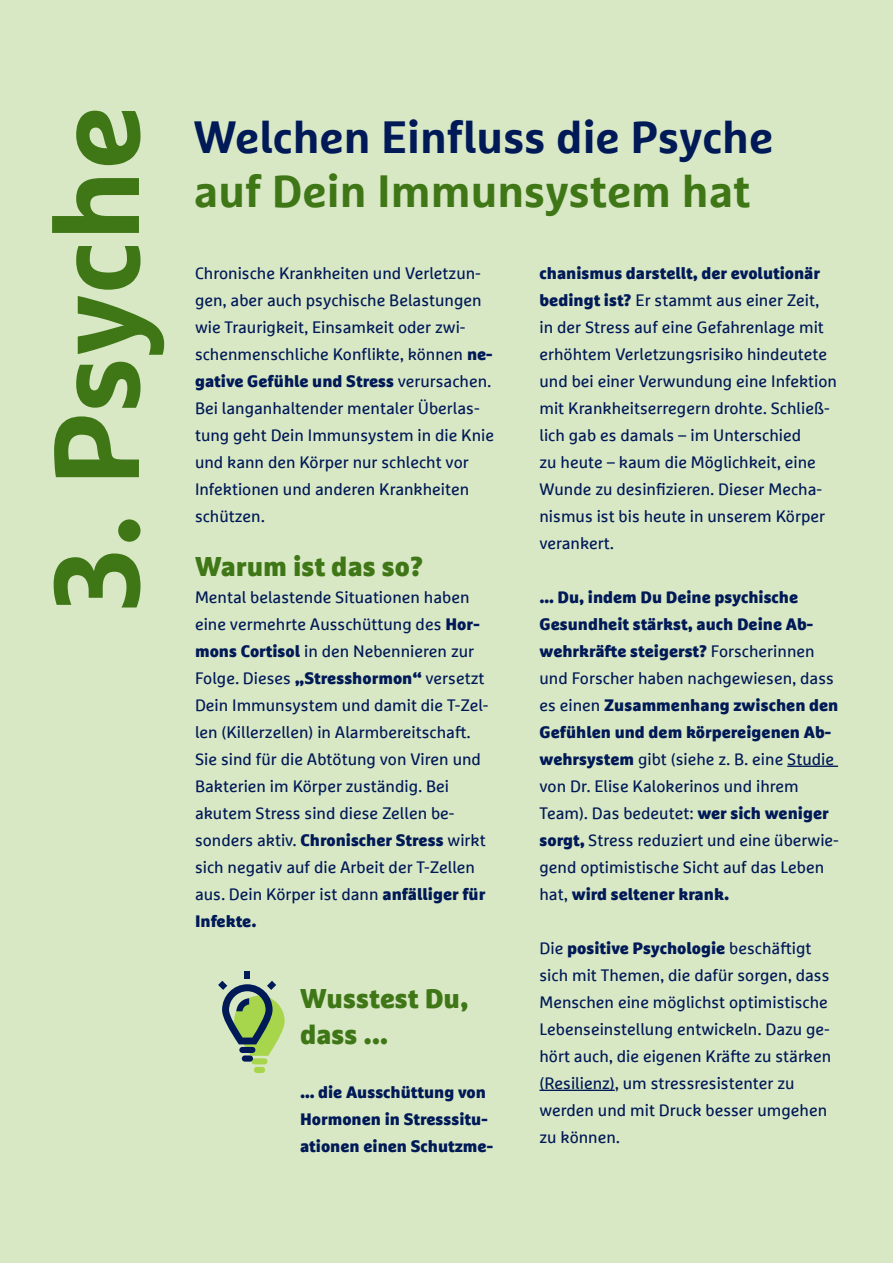
<style>
.page{position:relative;width:893px;height:1263px;background:#d8e8c5}
.page>*{position:absolute;margin:0;border:0;box-sizing:border-box;transform-origin:0 0}
.t1{font:700 120px "Marselisfor Ru V";color:#3f7717}
.t2{font:700 45px "Marselisfor Ru V";color:#001957}
.t3{font:700 45px "Marselisfor Ru V";color:#3f7717}
.t4{font:900 27px/36px "Marselisfor Ru V";color:#3f7717}
.t5{font:16.5px/27px "Marselisfor Ru V";color:#001957}
.t6{font:900 16.5px/27px "Marselisfor Ru V";color:#001957}
.s1{font-weight:900}
</style>
<div class="page">
<hr style="left:787px;top:766px;width:51px;height:1px;background:#001957">
<hr style="left:539px;top:1090px;width:76px;height:1px;background:#001957">
<div style="left:244px;top:971px;width:6px;height:7px;background:#001957"></div>
<svg style="left:218px;top:981px;width:67px;height:92px"></svg>
<h1 class="t1" style="left:22px;top:612px;width:509px;rotate:-90deg">3. Psyche</h1>
<h2 class="t2" style="left:194px;top:109px;width:581px">Welchen Einfluss die Psyche</h2>
<h2 class="t3" style="left:194px;top:163px;width:558px">auf Dein Immunsystem hat</h2>
<p class="t5" style="left:195px;top:259px;width:301px">Chronische Krankheiten und Verletzun&shy;gen, aber auch psychische Belastungen wie Traurigkeit, Einsamkeit oder zwi&shy;schenmenschliche Konflikte, können <span class="s1">ne&shy;gative Gefühle und Stress</span> verursachen.<br>Bei langanhaltender mentaler Überlas&shy;tung geht Dein Immunsystem in die Knie und kann den Körper nur schlecht vor Infektionen und anderen Krankheiten schützen.</p>
<h3 class="t4" style="left:195px;top:548px;width:230px">Warum ist das so?</h3>
<p class="t5" style="left:195px;top:583px;width:295px">Mental belastende Situationen haben eine vermehrte Ausschüttung des <span class="s1">Hor&shy;mons Cortisol</span> in den Nebennieren zur Folge. Dieses <span class="s1">„Stresshormon“</span> versetzt Dein Immunsystem und damit die T-Zel&shy;len (Killerzellen) in Alarmbereitschaft.<br>Sie sind für die Abtötung von Viren und Bakterien im Körper zuständig. Bei akutem Stress sind diese Zellen be&shy;sonders aktiv. <span class="s1">Chronischer Stress</span> wirkt sich negativ auf die Arbeit der T-Zellen aus. Dein Körper ist dann <span class="s1">anfälliger für Infekte.</span></p>
<h3 class="t4" style="left:300px;top:980px;width:170px">Wusstest Du, dass ...</h3>
<p class="t6" style="left:300px;top:1078px;width:194px">… die Ausschüttung von<br>Hormonen in Stresssitu&shy;ationen einen Schutzme-</p>
<p class="t5" style="left:539px;top:259px;width:299px"><span class="s1">chanismus darstellt, der evolutionär bedingt ist?</span> Er stammt aus einer Zeit,<br>in der Stress auf eine Gefahrenlage mit erhöhtem Verletzungsrisiko hindeutete und bei einer Verwundung eine Infektion mit Krankheitserregern drohte. Schließ&shy;lich gab es damals – im Unterschied<br>zu heute – kaum die Möglichkeit, eine Wunde zu desinfizieren. Dieser Mecha&shy;nismus ist bis heute in unserem Körper verankert.</p>
<p class="t5" style="left:539px;top:583px;width:301px"><span class="s1">… Du, indem Du Deine psychische Gesundheit stärkst, auch Deine Ab&shy;wehrkräfte steigerst?</span> Forscherinnen und Forscher haben nachgewiesen, dass es einen <span class="s1">Zusammenhang zwischen den Gefühlen und dem körpereigenen Ab&shy;wehrsystem</span> gibt (siehe z. B. eine Studie von Dr. Elise Kalokerinos und ihrem Team). Das bedeutet: <span class="s1">wer sich weniger sorgt,</span> Stress reduziert und eine überwie&shy;gend optimistische Sicht auf das Leben hat, <span class="s1">wird seltener krank.</span></p>
<p class="t5" style="left:539px;top:934px;width:293px">Die <span class="s1">positive Psychologie</span> beschäftigt sich mit Themen, die dafür sorgen, dass Menschen eine möglichst optimistische Lebenseinstellung entwickeln. Dazu ge&shy;hört auch, die eigenen Kräfte zu stärken (Resilienz), um stressresistenter zu werden und mit Druck besser umgehen zu können.</p>
</div>
